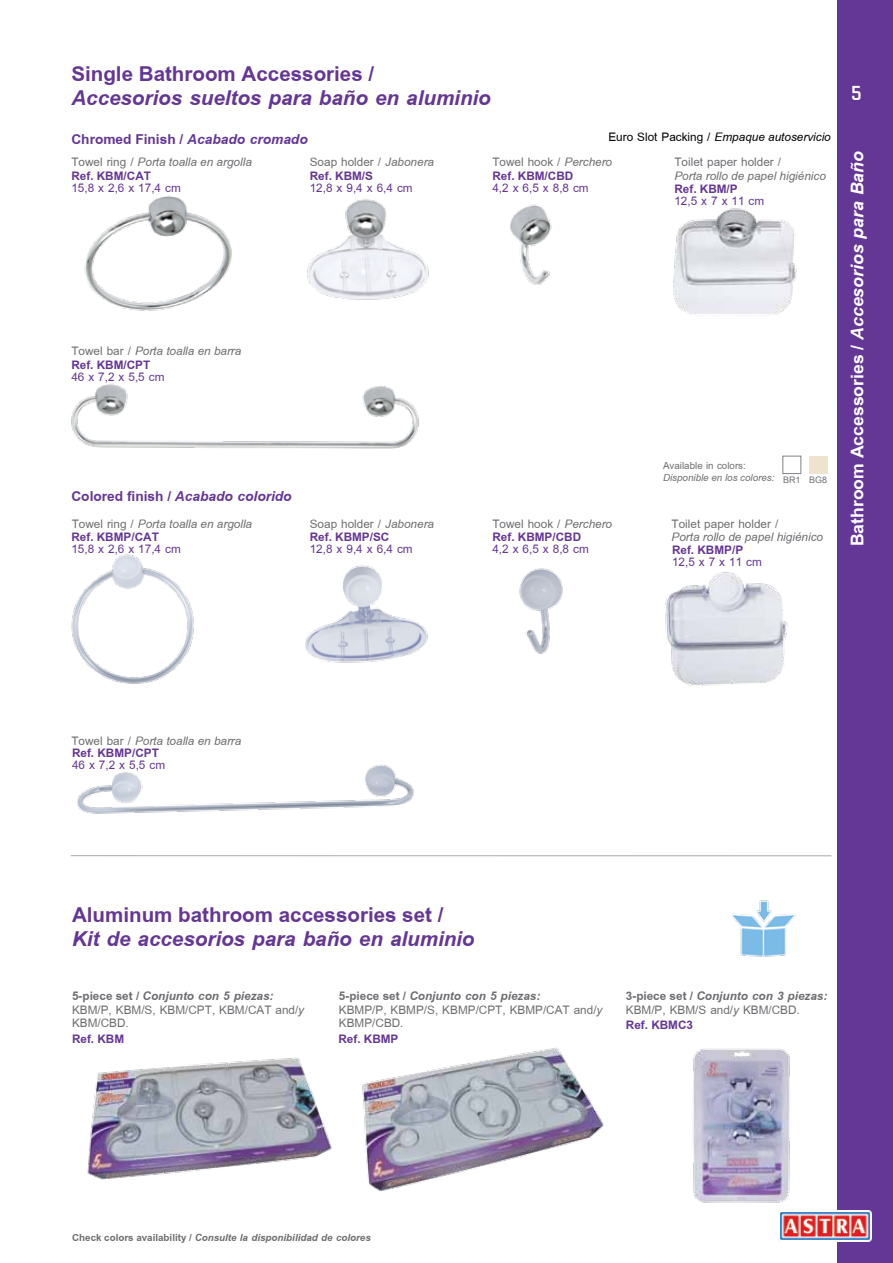
<style>
.page{position:relative;width:893px;height:1263px;background:#fff}
.page>*{position:absolute;margin:0;border:0;box-sizing:border-box;transform-origin:0 0}
.t1{font:italic 700 31.5px "Browallia New";color:#643695}
.t2{font:700 31.5px "Browallia New";color:#643695}
.t3{font:700 27px "Browallia New";color:#fff}
.t4{font:italic 700 21px "Browallia New";color:#643695}
.t5{font:700 21px "Browallia New";color:#643695}
.t6{font:500 21px "City D";color:#fff}
.t7{font:18px/13.5px "Browallia New";color:#6d6e71}
.t8{font:italic 18px "Browallia New";color:#6d6e71}
.t9{font:18px "Browallia New";color:#643695}
.t10{font:700 18px "Browallia New";color:#643695}
.t11{font:italic 18px "Browallia New";color:#000}
.t12{font:italic 700 15px "Browallia New";color:#6d6e71}
.t13{font:italic 15px "Browallia New";color:#6d6e71}
.t14{font:15px "Browallia New";color:#6d6e71}
.t15{font:9px "Arial";color:#6d6e71}
.s1{font-style:italic}
.s2{font-style:normal}
.s3{font-weight:700}
.s4{font-weight:700;font-style:italic}
.s5{font-weight:700;color:#643695}
</style>
<div class="page">
<div style="left:837px;top:0;width:56px;height:1263px;background:#643695"></div>
<img style="left:778px;top:1211px;width:93px;height:31px">
<div style="left:809px;top:456px;width:18px;height:18px;background:#eee4cd"></div>
<div style="left:783px;top:456px;width:18px;height:18px;background:#fff;border:1px solid #808285"></div>
<img style="left:71px;top:554px;width:123px;height:130px">
<img style="left:305px;top:565px;width:123px;height:98px">
<img style="left:77px;top:764px;width:337px;height:50px">
<img style="left:519px;top:568px;width:44px;height:86px">
<img style="left:665px;top:572px;width:123px;height:114px">
<img style="left:84px;top:196px;width:148px;height:115px">
<img style="left:307px;top:199px;width:122px;height:101px">
<img style="left:673px;top:208px;width:124px;height:107px">
<img style="left:71px;top:384px;width:348px;height:65px">
<img style="left:510px;top:204px;width:42px;height:81px">
<img style="left:87px;top:1057px;width:245px;height:123px">
<img style="left:362px;top:1047px;width:242px;height:145px">
<hr style="left:71px;top:855px;width:760px;height:1px;background:#a7a9ac">
<img style="left:693px;top:1048px;width:97px;height:155px">
<img style="left:732px;top:900px;width:64px;height:57px">
<h1 class="t2" style="left:71px;top:54px;width:304px">Single Bathroom Accessories /</h1>
<h1 class="t1" style="left:71px;top:78px;width:421px">Accesorios sueltos para baño en aluminio</h1>
<p class="t5" style="left:71px;top:126px;width:238px">Chromed Finish / <span class="s1">Acabado cromado</span></p>
<p class="t11" style="left:608px;top:125px;width:224px"><span class="s2">Euro Slot Packing /</span> Empaque autoservicio</p>
<p class="t8" style="left:71px;top:151px;width:182px"><span class="s2">Towel ring /</span> Porta toalla en argolla</p>
<p class="t10" style="left:71px;top:165px;width:81px">Ref. KBM/CAT</p>
<p class="t9" style="left:71px;top:177px;width:111px">15,8 x 2,6 x 17,4 cm</p>
<p class="t7" style="left:310px;top:155px;width:126px">Soap holder / <span class="s1">Jabonera</span></p>
<p class="t10" style="left:310px;top:165px;width:65px">Ref. KBM/S</p>
<p class="t9" style="left:310px;top:177px;width:104px">12,8 x 9,4 x 6,4 cm</p>
<p class="t7" style="left:492px;top:155px;width:121px">Towel hook / <span class="s1">Perchero</span></p>
<p class="t10" style="left:492px;top:165px;width:82px">Ref. KBM/CBD</p>
<p class="t9" style="left:492px;top:177px;width:98px">4,2 x 6,5 x 8,8 cm</p>
<p class="t7" style="left:674px;top:155px;width:108px">Toilet paper holder /</p>
<p class="t8" style="left:674px;top:164px;width:153px">Porta rollo de papel higiénico</p>
<p class="t10" style="left:674px;top:177px;width:65px">Ref. KBM/P</p>
<p class="t9" style="left:674px;top:189px;width:91px">12,5 x 7 x 11 cm</p>
<p class="t8" style="left:71px;top:339px;width:172px"><span class="s2">Towel bar /</span> Porta toalla en barra</p>
<p class="t10" style="left:71px;top:353px;width:80px">Ref. KBM/CPT</p>
<p class="t9" style="left:71px;top:365px;width:95px">46 x 7,2 x 5,5 cm</p>
<p class="t4" style="left:71px;top:483px;width:222px"><span class="s2">Colored finish /</span> Acabado colorido</p>
<p class="t8" style="left:72px;top:512px;width:182px"><span class="s2">Towel ring /</span> Porta toalla en argolla</p>
<p class="t10" style="left:71px;top:525px;width:89px">Ref. KBMP/CAT</p>
<p class="t9" style="left:71px;top:538px;width:111px">15,8 x 2,6 x 17,4 cm</p>
<p class="t14" style="left:663px;top:456px;width:84px">Available in colors:</p>
<p class="t13" style="left:663px;top:468px;width:113px">Disponible en los colores:</p>
<p class="t15" style="left:783px;top:474px;width:45px">BR1 BG8</p>
<p class="t7" style="left:310px;top:517px;width:126px">Soap holder / <span class="s1">Jabonera</span></p>
<p class="t7" style="left:672px;top:517px;width:108px">Toilet paper holder /</p>
<p class="t8" style="left:672px;top:526px;width:153px">Porta rollo de papel higiénico</p>
<p class="t7" style="left:492px;top:517px;width:121px">Towel hook / <span class="s1">Perchero</span></p>
<p class="t10" style="left:310px;top:525px;width:81px">Ref. KBMP/SC</p>
<p class="t9" style="left:310px;top:538px;width:104px">12,8 x 9,4 x 6,4 cm</p>
<p class="t10" style="left:672px;top:538px;width:73px">Ref. KBMP/P</p>
<p class="t9" style="left:672px;top:550px;width:91px">12,5 x 7 x 11 cm</p>
<p class="t10" style="left:492px;top:525px;width:90px">Ref. KBMP/CBD</p>
<p class="t9" style="left:492px;top:538px;width:98px">4,2 x 6,5 x 8,8 cm</p>
<p class="t6" style="left:851px;top:82px;width:12px">5</p>
<h2 class="t3" style="left:840px;top:546px;width:397px;rotate:-90deg">Bathroom Accessories / <span class="s1">Accesorios para Baño</span></h2>
<p class="t8" style="left:71px;top:729px;width:172px"><span class="s2">Towel bar /</span> Porta toalla en barra</p>
<p class="t10" style="left:72px;top:741px;width:88px">Ref. KBMP/CPT</p>
<p class="t9" style="left:72px;top:753px;width:95px">46 x 7,2 x 5,5 cm</p>
<h1 class="t2" style="left:72px;top:895px;width:373px">Aluminum bathroom accessories set /</h1>
<h1 class="t1" style="left:72px;top:919px;width:404px">Kit de accesorios para baño en aluminio</h1>
<p class="t7" style="left:72px;top:989px;width:234px"><span class="s3">5-piece set /</span> <span class="s4">Conjunto con 5 piezas:<br></span>KBM/P, KBM/S, KBM/CPT, KBM/CAT and/<span class="s1">y<br></span>KBM/CBD.</p>
<p class="t7" style="left:339px;top:989px;width:265px"><span class="s3">5-piece set /</span> <span class="s4">Conjunto con 5 piezas:<br></span>KBMP/P, KBMP/S, KBMP/CPT, KBMP/CAT and/<span class="s1">y<br></span>KBMP/CBD.</p>
<p class="t10" style="left:72px;top:1027px;width:54px">Ref. KBM</p>
<p class="t10" style="left:338px;top:1027px;width:62px">Ref. KBMP</p>
<p class="t7" style="left:626px;top:989px;width:203px;line-height:14.2px"><span class="s3">3-piece set /</span> <span class="s4">Conjunto con 3 piezas:<br></span>KBM/P, KBM/S and/<span class="s1">y</span> KBM/CBD.<br><span class="s5">Ref. KBMC3</span></p>
<p class="t12" style="left:72px;top:1228px;width:300px"><span class="s2">Check colors availability /</span> Consulte la disponibilidad de colores</p>
</div>
